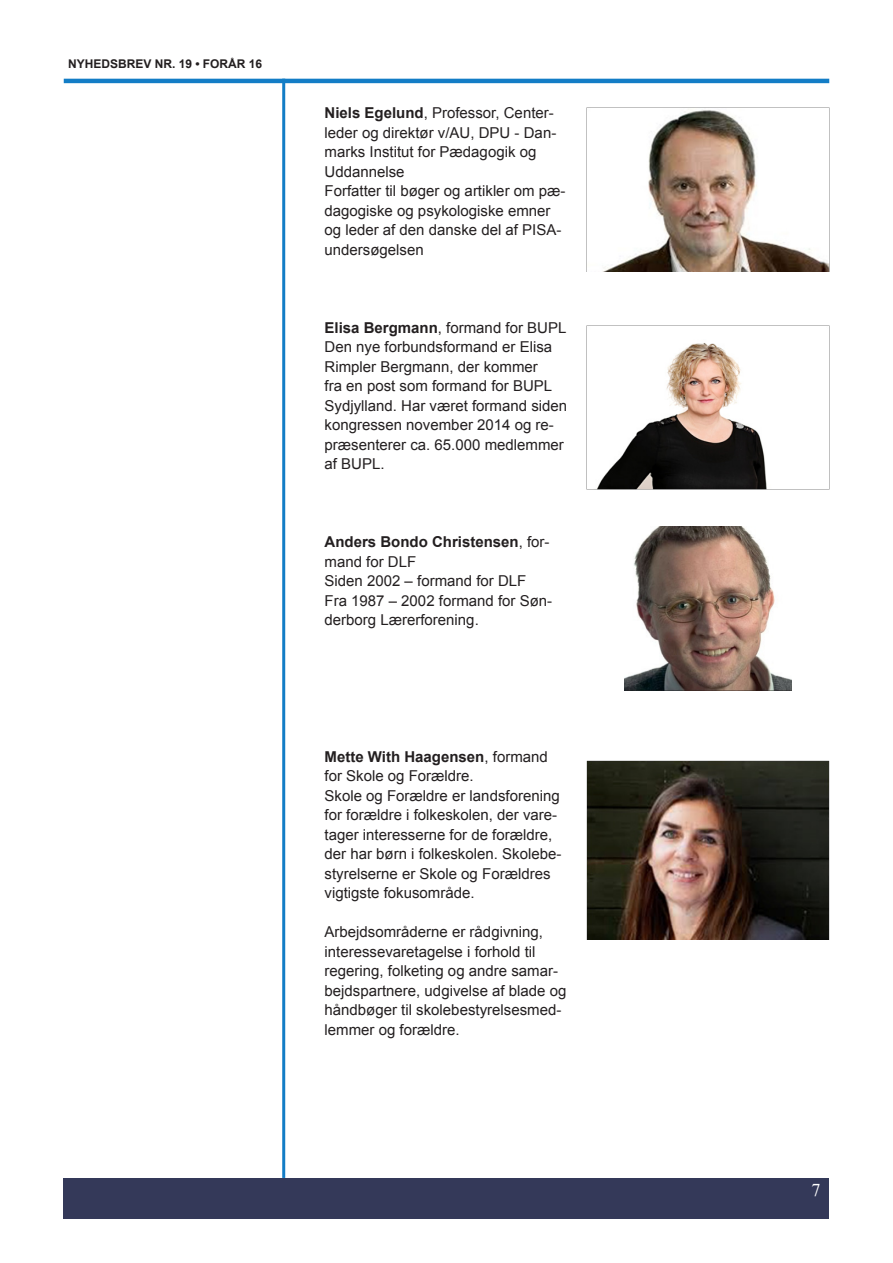
<style>
.page{position:relative;width:893px;height:1263px;background:#fff}
.page>*{position:absolute;margin:0;border:0;box-sizing:border-box;transform-origin:0 0}
.t1{font:18px "Times New Roman";color:#fff}
.Brødtekst{font:15px/19.5px "Arial";color:#231f20}
.Brødtekst-2{font:700 15px/19.5px "Arial";color:#231f20}
.t2{font:700 12px "Arial";color:#231f20}
.s1{font-weight:700}
.s2{font-weight:400}
</style>
<div class="page">
<hr style="left:64px;top:79px;width:765px;height:4px;background:#137dc6">
<div style="left:64px;top:1178px;width:765px;height:41px;background:#343959"></div>
<hr style="left:282px;top:79px;width:3px;height:1099px;background:#137dc6">
<img style="left:602px;top:108px;width:228px;height:164px">
<img style="left:587px;top:325px;width:243px;height:164px">
<img style="left:587px;top:760px;width:243px;height:179px">
<img style="left:625px;top:526px;width:166px;height:164px">
<p class="t2" style="left:68px;top:56px;width:196px">NYHEDSBREV NR. 19 • FORÅR 16</p>
<p class="Brødtekst" style="left:325px;top:103px;width:233px"><span class="s1">Niels Egelund</span>, Professor, Center&shy;leder og direktør v/AU, DPU - Dan&shy;marks Institut for Pædagogik og<br>Uddannelse</p>
<p class="Brødtekst" style="left:325px;top:181px;width:242px">Forfatter til bøger og artikler om pæ&shy;dagogiske og psykologiske emner og leder af den danske del af PISA&shy;undersøgelsen</p>
<p class="Brødtekst" style="left:325px;top:318px;width:243px"><span class="s1">Elisa Bergmann</span>, formand for BUPL</p>
<p class="Brødtekst" style="left:325px;top:337px;width:244px">Den nye forbundsformand er Elisa<br>Rimpler Bergmann, der kommer<br>fra en post som formand for BUPL<br>Sydjylland. Har været formand siden kongressen november 2014 og re&shy;præsenterer ca. 65.000 medlemmer af BUPL.</p>
<p class="Brødtekst-2" style="left:325px;top:533px;width:227px">Anders Bondo Christensen<span class="s2">, for&shy;mand for DLF</span></p>
<p class="Brødtekst" style="left:325px;top:571px;width:203px">Siden 2002 – formand for DLF</p>
<p class="Brødtekst" style="left:325px;top:591px;width:229px">Fra 1987 – 2002 formand for Søn&shy;derborg Lærerforening.</p>
<p class="Brødtekst" style="left:325px;top:747px;width:225px"><span class="s1">Mette With Haagensen</span>, formand for Skole og Forældre.</p>
<p class="Brødtekst" style="left:325px;top:786px;width:238px">Skole og Forældre er landsforening for forældre i folkeskolen, der vare&shy;tager interesserne for de forældre, der har børn i folkeskolen. Skolebe&shy;styrelserne er Skole og Forældres vigtigste fokusområde.</p>
<p class="Brødtekst" style="left:325px;top:922px;width:243px">Arbejdsområderne er rådgivning, interessevaretagelse i forhold til regering, folketing og andre samar&shy;bejdspartnere, udgivelse af blade og håndbøger til skolebestyrelsesmed&shy;lemmer og forældre.</p>
<p class="t1" style="left:811px;top:1178px;width:10px">7</p>
</div>
